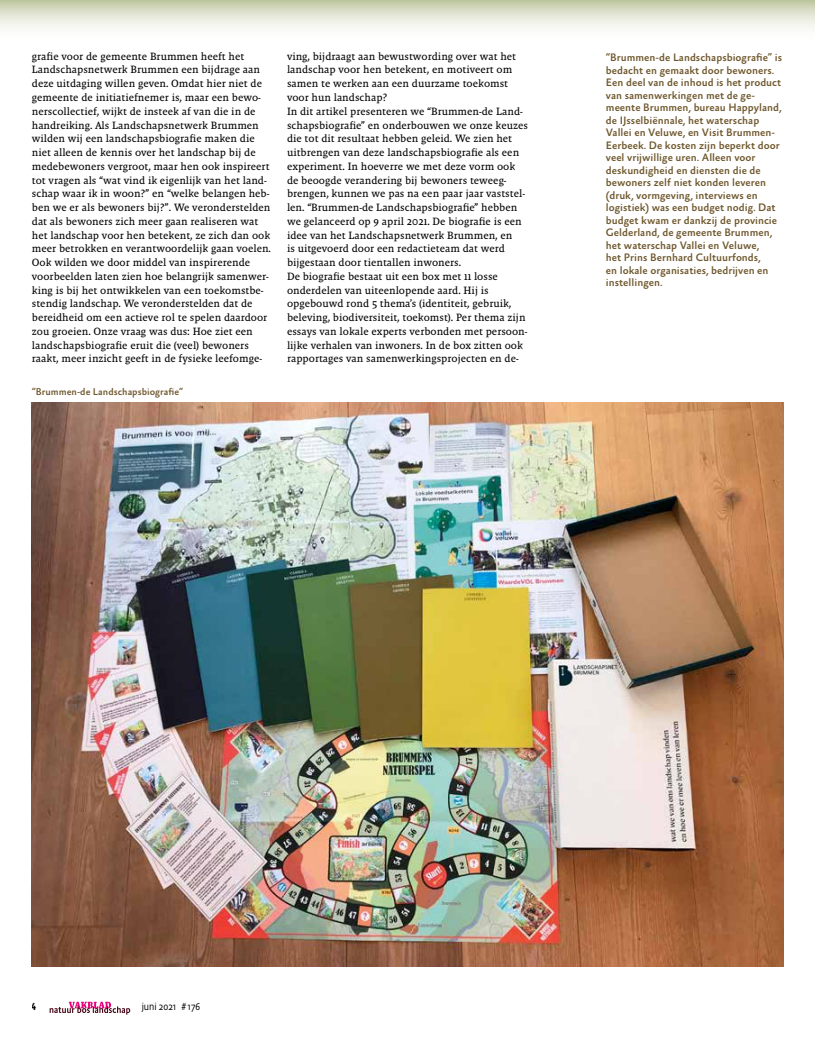
<style>
.page{position:relative;width:815px;height:1046px;background:#fff}
.page>*{position:absolute;margin:0;border:0;box-sizing:border-box;transform-origin:0 0}
.t1{font:500 11px/12.5px "Absara Sans";color:#6f582d}
.t2{font:10.75px/13.8px "Malaga Reg";color:#000}
.t3{font:300 10.38px "Absara Sans Head";color:#000}
.t4{font:500 10.38px "Absara Sans TF Head";color:#000}
.t5{font:500 10px "Absara Sans";color:#6f582d}
</style>
<div class="page">
<img style="left:32px;top:402px;width:751px;height:564px">
<svg style="left:50px;top:1001px;width:80px;height:13px"></svg>
<svg style="left:0;top:0;width:815px;height:28px;background:#dee2cf"></svg>
<p class="t2" style="left:32px;top:49px;width:241px">grafie voor de gemeente Brummen heeft het Landschapsnetwerk Brummen een bijdrage aan deze uitdaging willen geven. Omdat hier niet de gemeente de initiatiefnemer is, maar een bewo&shy;nerscollectief, wijkt de insteek af van die in de handreiking. Als Landschapsnetwerk Brummen wilden wij een landschapsbiografie maken die niet alleen de kennis over het landschap bij de medebewoners vergroot, maar hen ook inspireert tot vragen als “wat vind ik eigenlijk van het land&shy;schap waar ik in woon?” en “welke belangen heb&shy;ben we er als bewoners bij?”. We veronderstelden dat als bewoners zich meer gaan realiseren wat het landschap voor hen betekent, ze zich dan ook meer betrokken en verantwoordelijk gaan voelen.<br>Ook wilden we door middel van inspirerende voorbeelden laten zien hoe belangrijk samenwer&shy;king is bij het ontwikkelen van een toekomstbe&shy;stendig landschap. We veronderstelden dat de bereidheid om een actieve rol te spelen daardoor zou groeien. Onze vraag was dus: Hoe ziet een landschapsbiografie eruit die (veel) bewoners raakt, meer inzicht geeft in de fysieke leefomge-</p>
<p class="t2" style="left:287px;top:49px;width:242px">ving, bijdraagt aan bewustwording over wat het landschap voor hen betekent, en motiveert om samen te werken aan een duurzame toekomst voor hun landschap?<br>In dit artikel presenteren we “Brummen-de Land&shy;schapsbiografie” en onderbouwen we onze keuzes die tot dit resultaat hebben geleid. We zien het uitbrengen van deze landschapsbiografie als een experiment. In hoeverre we met deze vorm ook de beoogde verandering bij bewoners teweeg&shy;brengen, kunnen we pas na een paar jaar vaststel&shy;len. “Brummen-de Landschapsbiografie” hebben we gelanceerd op 9 april 2021. De biografie is een idee van het Landschapsnetwerk Brummen, en<br>is uitgevoerd door een redactieteam dat werd bijgestaan door tientallen inwoners.<br>De biografie bestaat uit een box met 11 losse onderdelen van uiteenlopende aard. Hij is opgebouwd rond 5 thema’s (identiteit, gebruik, beleving, biodiversiteit, toekomst). Per thema zijn essays van lokale experts verbonden met persoon&shy;lijke verhalen van inwoners. In de box zitten ook rapportages van samenwerkingsprojecten en de-</p>
<p class="t5" style="left:32px;top:386px;width:153px">“Brummen-de Landschapsbiografie”</p>
<p class="t1" style="left:606px;top:52px;width:178px">“Brummen-de Landschapsbiografie” is bedacht en gemaakt door bewoners.<br>Een deel van de inhoud is het product van samenwerkingen met de ge&shy;meente Brummen, bureau Happyland, de IJsselbiënnale, het waterschap Vallei en Veluwe, en Visit Brummen-Eerbeek. De kosten zijn beperkt door veel vrijwillige uren. Alleen voor deskundigheid en diensten die de bewoners zelf niet konden leveren (druk, vormgeving, interviews en logistiek) was een budget nodig. Dat budget kwam er dankzij de provincie Gelderland, de gemeente Brummen, het waterschap Vallei en Veluwe,<br>het Prins Bernhard Cultuurfonds,<br>en lokale organisaties, bedrijven en instellingen.</p>
<p class="t4" style="left:32px;top:999px;width:6px">4</p>
<p class="t3" style="left:142px;top:999px;width:60px">juni 2021 # 176</p>
</div>
